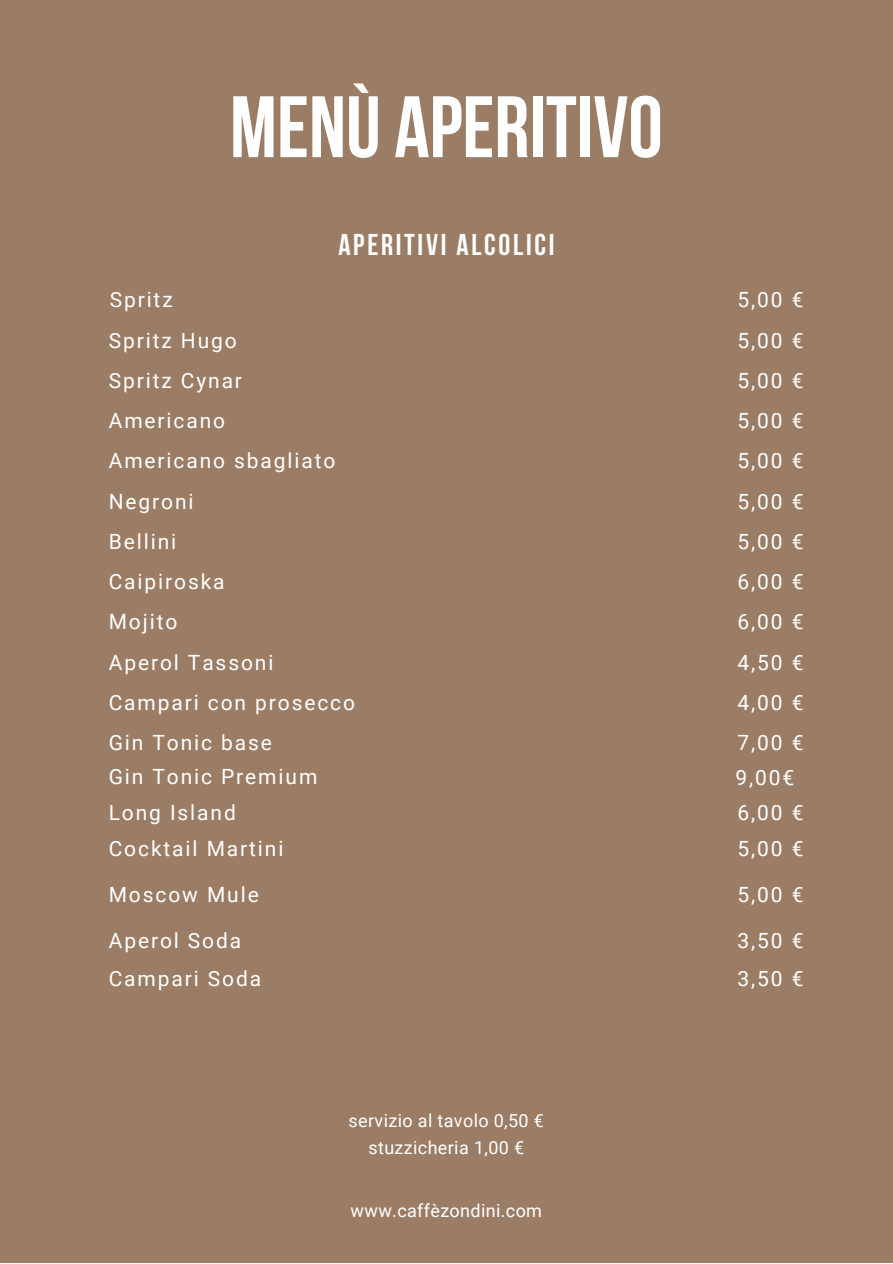
<style>
.page{position:relative;width:893px;height:1264px;background:#fff}
.page>*{position:absolute;margin:0;border:0;box-sizing:border-box;transform-origin:0 0}
.t1{font:700 86.85px "Bebas Neue";color:#fff}
.t2{font:700 30px "Bebas Neue";letter-spacing:.09em;color:#fff}
.t3{font:21px "Roboto";letter-spacing:.09em;color:#fff}
.t4{font:18px "Roboto";letter-spacing:.02em;color:#fff}
</style>
<div class="page">
<div style="left:0;top:0;width:892px;height:1262px;background:#9b7d65"></div>
<p class="t1" style="left:230px;top:92px;width:434px">MENÙ APERITIVO</p>
<p class="t2" style="left:338px;top:232px;width:217px">APERITIVI ALCOLICI</p>
<p class="t3" style="left:110px;top:288px;width:65px">Spritz</p>
<p class="t3" style="left:737px;top:288px;width:67px">5,00 €</p>
<p class="t3" style="left:109px;top:328px;width:129px">Spritz Hugo</p>
<p class="t3" style="left:737px;top:328px;width:67px">5,00 €</p>
<p class="t3" style="left:109px;top:368px;width:135px">Spritz Cynar</p>
<p class="t3" style="left:737px;top:368px;width:67px">5,00 €</p>
<p class="t3" style="left:109px;top:408px;width:118px">Americano</p>
<p class="t3" style="left:109px;top:449px;width:228px">Americano sbagliato</p>
<p class="t3" style="left:737px;top:408px;width:67px">5,00 €</p>
<p class="t3" style="left:737px;top:449px;width:67px">5,00 €</p>
<p class="t3" style="left:109px;top:489px;width:86px">Negroni</p>
<p class="t3" style="left:737px;top:489px;width:67px">5,00 €</p>
<p class="t3" style="left:109px;top:529px;width:69px">Bellini</p>
<p class="t3" style="left:737px;top:529px;width:67px">5,00 €</p>
<p class="t3" style="left:109px;top:569px;width:117px">Caipiroska</p>
<p class="t3" style="left:737px;top:569px;width:67px">6,00 €</p>
<p class="t3" style="left:109px;top:610px;width:70px">Mojito</p>
<p class="t3" style="left:109px;top:650px;width:166px">Aperol Tassoni</p>
<p class="t3" style="left:109px;top:690px;width:248px">Campari con prosecco</p>
<p class="t3" style="left:109px;top:730px;width:165px">Gin Tonic base</p>
<p class="t3" style="left:737px;top:610px;width:67px">6,00 €</p>
<p class="t3" style="left:737px;top:650px;width:67px">4,50 €</p>
<p class="t3" style="left:737px;top:690px;width:67px">4,00 €</p>
<p class="t3" style="left:737px;top:730px;width:67px">7,00 €</p>
<p class="t3" style="left:109px;top:764px;width:210px">Gin Tonic Premium</p>
<p class="t3" style="left:735px;top:765px;width:60px">9,00€</p>
<p class="t3" style="left:109px;top:800px;width:129px">Long Island</p>
<p class="t3" style="left:737px;top:800px;width:67px">6,00 €</p>
<p class="t3" style="left:109px;top:836px;width:176px">Cocktail Martini</p>
<p class="t3" style="left:737px;top:836px;width:67px">5,00 €</p>
<p class="t3" style="left:109px;top:882px;width:151px">Moscow Mule</p>
<p class="t3" style="left:737px;top:882px;width:67px">5,00 €</p>
<p class="t3" style="left:109px;top:928px;width:134px">Aperol Soda</p>
<p class="t3" style="left:737px;top:928px;width:67px">3,50 €</p>
<p class="t3" style="left:109px;top:966px;width:154px">Campari Soda</p>
<p class="t3" style="left:737px;top:966px;width:67px">3,50 €</p>
<p class="t4" style="left:348px;top:1109px;width:197px">servizio al tavolo 0,50 €</p>
<p class="t4" style="left:368px;top:1137px;width:157px">stuzzicheria 1,00 €</p>
<p class="t4" style="left:350px;top:1199px;width:193px">www.caffèzondini.com</p>
</div>
